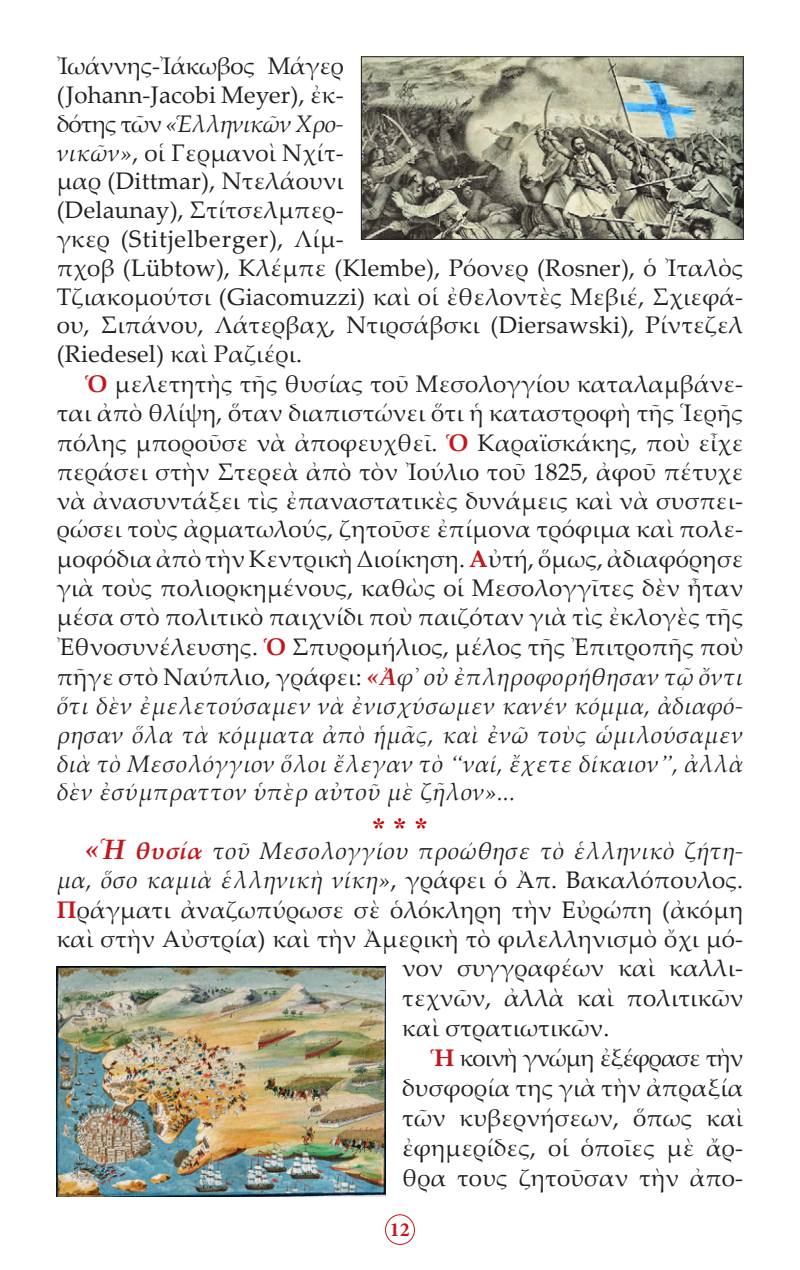
<style>
.page{position:relative;width:800px;height:1270px;background:#fff}
.page>*{position:absolute;margin:0;border:0;box-sizing:border-box;transform-origin:0 0}
.t1{font:28px "CTOS New Times Bold Test 1";color:#c80000}
.t2{font:24px/29.2px "Palatino Linotype";letter-spacing:.01em;color:#231f20;text-align:justify}
.t3{font:italic 24px "Palatino Linotype";letter-spacing:.01em;color:#231f20}
.t4{font:italic 24px "Palatino Linotype";letter-spacing:-.03em;color:#231f20}
.t5{font:24px "Palatino Linotype";letter-spacing:-.04em;color:#231f20}
.t6{font:24px "Palatino Linotype";letter-spacing:-.01em;color:#231f20}
.t7{font:700 20px "Minion Pro";color:#c4161c}
.s1{font-style:normal}
.s2{font-style:italic}
.s3{font-weight:700;color:#c4161c}
.s4{font-weight:700;font-style:italic;color:#c4161c}
.s5{font-family:"Times New Roman";font-style:italic}
.s6{font-weight:700;font-size:28px;color:#c4161c}
</style>
<div class="page">
<div style="left:385px;top:1214px;width:30px;height:31px;border:1px solid #c4161c;border-radius:50%"></div>
<img style="left:363px;top:58px;width:379px;height:180px">
<div style="left:361px;top:56px;width:383px;height:184px;border:1px solid #231f20"></div>
<img style="left:57px;top:967px;width:328px;height:229px">
<p class="t6" style="left:57px;top:49px;width:289px">Ἰωάννης-Ἰάκωβος Μάγερ</p>
<p class="t2" style="left:57px;top:79px;width:289px">(Johann-Jacobi Meyer), ἐκ-</p>
<p class="t4" style="left:57px;top:107px;width:289px"><span class="s1">δότης τῶν</span> «Ἑλληνικῶν Χρο-</p>
<p class="t2" style="left:57px;top:137px;width:688px;text-align:left"><span class="s2">νικῶν»</span>, οἱ Γερμανοὶ Νχίτ-<br>μαρ (Dittmar), Ντελάουνι<br>(Delaunay), Στίτσελμπερ-<br>γκερ (Stitjelberger), Λίμ-<br>πχοβ (Lübtow), Κλέμπε (Klembe), Ρόονερ (Rosner), ὁ Ἰταλὸς Τζιακομούτσι (Giacomuzzi) καὶ οἱ ἐθελοντὲς Μεβιέ, Σχιεφά&shy;ου, Σιπάνου, Λάτερβαχ, Ντιρσάβσκι (Diersawski), Pίντεζελ (Riedesel) καὶ Ραζιέρι.</p>
<p class="t2" style="left:57px;top:369px;width:688px;text-indent:28px"><span class="s3">Ὁ</span> μελετητὴς τῆς θυσίας τοῦ Μεσολογγίου καταλαμβάνε&shy;ται ἀπὸ θλίψη, ὅταν διαπιστώνει ὅτι ἡ καταστροφὴ τῆς Ἱερῆς πόλης μποροῦσε νὰ ἀποφευχθεῖ. <span class="s3">Ὁ</span> Καραϊσκάκης, ποὺ εἶχε περάσει στὴν Στερεὰ ἀπὸ τὸν Ἰούλιο τοῦ 1825, ἀφοῦ πέτυχε νὰ ἀνασυντάξει τὶς ἐπαναστατικὲς δυνάμεις καὶ νὰ συσπει&shy;ρώσει τοὺς ἀρματωλούς, ζητοῦσε ἐπίμονα τρόφιμα καὶ πολε&shy;μοφόδια ἀπὸ τὴν Κεντρικὴ Διοίκηση. <span class="s3">Α</span>ὐτή, ὅμως, ἀδιαφόρησε γιὰ τοὺς πολιορκημένους, καθὼς οἱ Μεσολογγῖτες δὲν ἦταν μέσα στὸ πολιτικὸ παιχνίδι ποὺ παιζόταν γιὰ τὶς ἐκλογὲς τῆς Ἐθνοσυνέλευσης. <span class="s3">Ὁ</span> Σπυρομήλιος, μέλος τῆς Ἐπιτροπῆς ποὺ πῆγε στὸ Ναύπλιο, γράφει: <span class="s4">«Ἀ</span><span class="s2">φ᾿ οὐ ἐπληροφορήθησαν τῷ ὄντι ὅτι δὲν ἐμελετούσαμεν νὰ ἐνισχύσωμεν κανέν κόμμα, ἀδιαφό&shy;ρησαν ὅλα τὰ κόμματα ἀπὸ ἡμᾶς, καὶ ἐνῶ τοὺς ὡμιλούσαμεν διὰ τὸ Μεσολόγγιον ὅλοι ἔλεγαν τὸ</span> <span class="s5">“</span><span class="s2">ναί, ἔχετε δίκαιον</span><span class="s5">”</span><span class="s2">, ἀλλὰ δὲν ἐσύμπραττον ὑπὲρ αὐτοῦ μὲ ζῆλον»...</span></p>
<p class="t1" style="left:372px;top:812px;width:57px">* * *</p>
<p class="t3" style="left:85px;top:834px;width:660px"><span class="s6">«Ἡ</span> <span class="s3">θυσία</span> τοῦ Μεσολογγίου προώθησε τὸ ἑλληνικὸ ζήτη-</p>
<p class="t3" style="left:57px;top:863px;width:688px">μα, ὅσο καμιὰ ἑλληνικὴ νίκη»<span class="s1">, γράφει ὁ Ἀπ. Βακαλόπουλος.</span></p>
<p class="t2" style="left:57px;top:894px;width:688px"><span class="s3">Π</span>ράγματι ἀναζωπύρωσε σὲ ὁλόκληρη τὴν Εὐρώπη (ἀκόμη</p>
<p class="t2" style="left:57px;top:923px;width:688px">καὶ στὴν Αὐστρία) καὶ τὴν Ἀμερικὴ τὸ φιλελληνισμὸ ὄχι μό-</p>
<p class="t2" style="left:402px;top:952px;width:343px">νον συγγραφέων καὶ καλλι-</p>
<p class="t2" style="left:402px;top:982px;width:343px">τεχνῶν, ἀλλὰ καὶ πολιτικῶν</p>
<p class="t2" style="left:402px;top:1012px;width:209px">καὶ στρατιωτικῶν.</p>
<p class="t5" style="left:431px;top:1040px;width:314px"><span class="s3">Ἡ</span> κοινὴ γνώμη ἐξέφρασε τὴν</p>
<p class="t2" style="left:402px;top:1072px;width:343px">δυσφορία της γιὰ τὴν ἀπραξία</p>
<p class="t2" style="left:402px;top:1101px;width:343px;line-height:30px">τῶν κυβερνήσεων, ὅπως καὶ ἐφημερίδες, οἱ ὁποῖες μὲ ἄρ&shy;θρα τους ζητοῦσαν τὴν ἀπο-</p>
<p class="t7" style="left:390px;top:1216px;width:21px">12</p>
</div>
